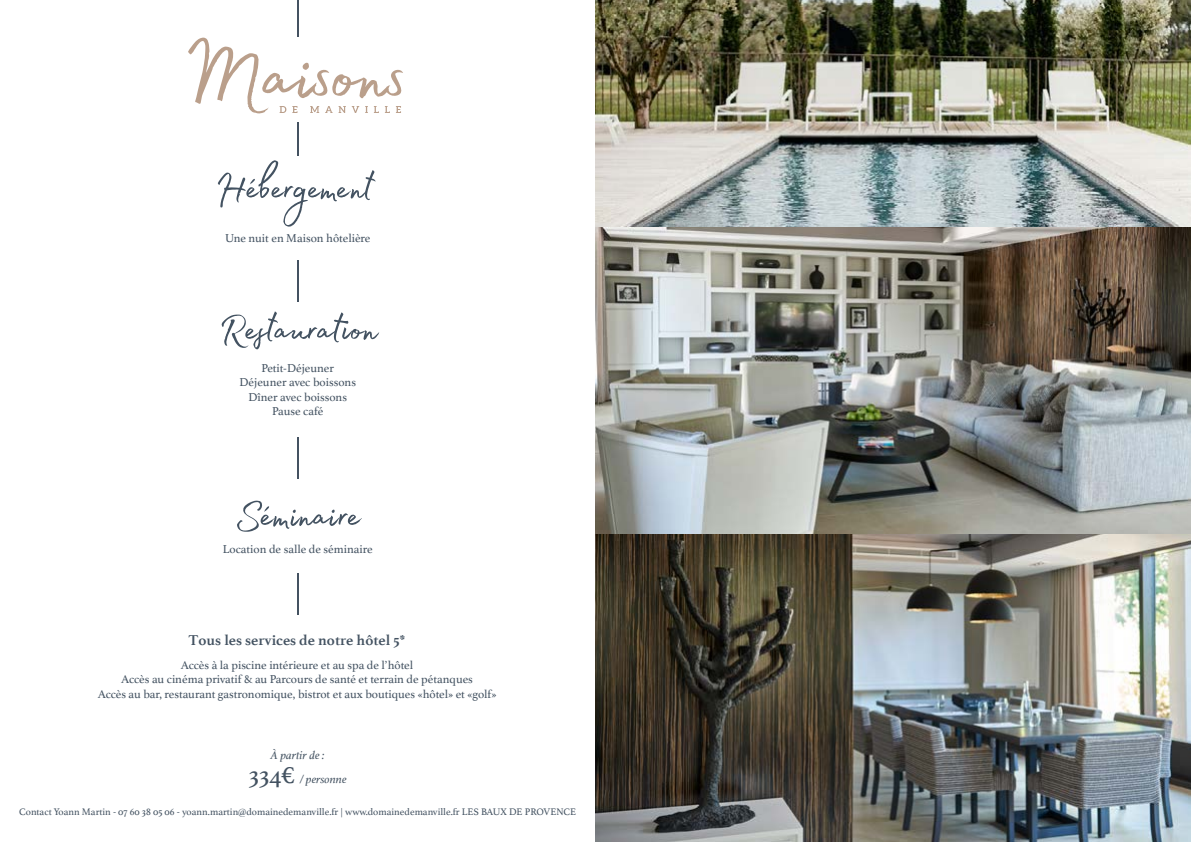
<style>
.page{position:relative;width:1191px;height:842px;background:#fff}
.page>*{position:absolute;margin:0;border:0;box-sizing:border-box;transform-origin:0 0}
.t1{font:50px "Madelyn Fill";letter-spacing:-.02em;color:#435261}
.t2{font:700 15px "Athelas";color:#435261}
.t3{font:12px/14.4px "Athelas";color:#435261;text-align:center}
.t4{font:italic 12px/24px "Athelas";color:#435261;text-align:center}
.t5{font:10px "Athelas";color:#435261}
.s1{font-style:normal;font-size:25px}
</style>
<div class="page">
<hr style="left:297px;top:0;width:2px;height:36px;background:#445261">
<hr style="left:297px;top:260px;width:2px;height:41px;background:#445261">
<hr style="left:297px;top:437px;width:2px;height:41px;background:#445261">
<hr style="left:297px;top:574px;width:2px;height:41px;background:#445261">
<img style="left:595px;top:0;width:596px;height:842px">
<svg style="left:188px;top:37px;width:215px;height:77px"></svg>
<hr style="left:297px;top:122px;width:2px;height:34px;background:#445261">
<h1 class="t1" style="left:215px;top:150px;width:160px">Hébergement</h1>
<p class="t3" style="left:225px;top:231px;width:147px">Une nuit en Maison hôtelière</p>
<h1 class="t1" style="left:219px;top:291px;width:159px">Restauration</h1>
<p class="t3" style="left:239px;top:360px;width:118px">Petit-Déjeuner<br>Déjeuner avec boissons<br>Dîner avec boissons<br>Pause café</p>
<h1 class="t1" style="left:234px;top:477px;width:128px">Séminaire</h1>
<p class="t3" style="left:223px;top:542px;width:151px">Location de salle de séminaire</p>
<p class="t2" style="left:189px;top:628px;width:218px">Tous les services de notre hôtel 5*</p>
<p class="t3" style="left:98px;top:657px;width:400px">Accès à la piscine intérieure et au spa de l’hôtel<br>Accès au cinéma privatif &amp; au Parcours de santé et terrain de pétanques<br>Accès au bar, restaurant gastronomique, bistrot et aux boutiques «hôtel» et «golf»</p>
<p class="t4" style="left:249px;top:742px;width:99px">À partir de :<br><span class="s1">334€</span> / personne</p>
<p class="t5" style="left:19px;top:803px;width:558px">Contact Yoann Martin - 07 60 38 05 06 - yoann.martin@domainedemanville.fr | www.domainedemanville.fr LES BAUX DE PROVENCE</p>
</div>
